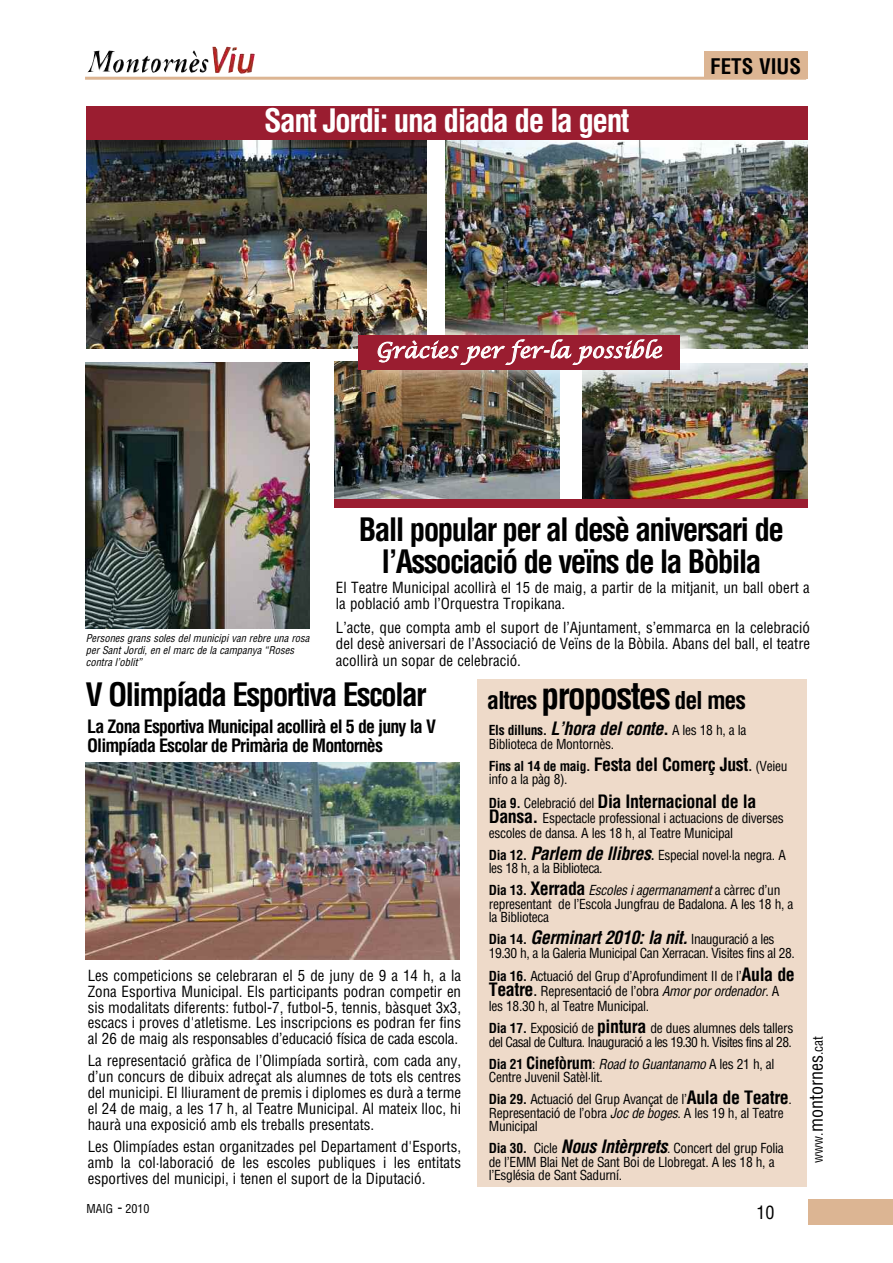
<style>
.page{position:relative;width:893px;height:1263px;background:#fff}
.page>*{position:absolute;margin:0;border:0;box-sizing:border-box;transform-origin:0 0}
.t1{font:700 condensed 31.5px/31.5px "Helvetica";letter-spacing:-.055em;color:#000;text-align:center}
.t2{font:700 condensed 31.5px "Helvetica";letter-spacing:-.05em;color:#fff}
.t3{font:700 condensed 24px "Helvetica";letter-spacing:-.05em;color:#000}
.t4{font:italic 21px "Lucida Calligraphy";color:#fff}
.t5{font:700 condensed 21px "Helvetica";color:#000}
.t6{font:700 condensed 18px/19.4px "Helvetica";letter-spacing:-.05em;color:#000}
.t7{font:italic 700 condensed 18px "Helvetica";letter-spacing:-.025em;color:#000}
.t8{font:700 condensed 18px "Helvetica";letter-spacing:-.025em;color:#000}
.t9{font:condensed 18px "Helvetica";color:#000}
.t10{font:condensed 15px/15.9px "Helvetica";color:#000;text-align:justify}
.t11{font:condensed 13.5px/13.5px "Helvetica";letter-spacing:-.025em;color:#000}
.t12{font:condensed 13.5px/13.5px "Helvetica";letter-spacing:-.05em;color:#000}
.t13{font:condensed 12px "Helvetica";color:#000}
.t14{font:italic condensed 10.5px/12.5px "Helvetica";color:#000}
.s1{font-size:36px}
.s2{font-style:normal;font-size:13.5px}
.s3{font-style:normal}
.s4{font-weight:400;font-style:normal;font-size:13.5px}
.s5{font-size:13.5px}
.s6{font-weight:400}
.s7{font-weight:400;font-size:13.5px}
.s8{font-weight:700;font-size:18px}
.s9{font-weight:700}
.s10{font-weight:700;font-style:italic;font-size:18px}
.s11{font-size:18px}
.s12{font-style:italic}
.s13{font-weight:700;font-size:16.5px}
.s14{font-size:15px}
</style>
<div class="page">
<img style="left:334px;top:362px;width:225px;height:137px">
<img style="left:583px;top:363px;width:225px;height:136px">
<div style="left:808px;top:1199px;width:85px;height:26px;background:#dcb593"></div>
<img style="left:87px;top:46px;width:168px;height:28px">
<div style="left:704px;top:51px;width:103px;height:27px;background:#dcb593"></div>
<hr style="left:85px;top:77px;width:721px;height:3px;background:#dcb593">
<div style="left:478px;top:679px;width:329px;height:507px;background:#eedac9"></div>
<img style="left:86px;top:762px;width:373px;height:198px">
<img style="left:86px;top:140px;width:341px;height:209px">
<img style="left:446px;top:140px;width:362px;height:209px">
<img style="left:86px;top:363px;width:224px;height:265px">
<div style="left:86px;top:106px;width:722px;height:34px;background:#9a1d30"></div>
<img style="left:354px;top:362px;width:205px;height:29px">
<img style="left:583px;top:363px;width:135px;height:28px">
<img style="left:354px;top:313px;width:73px;height:36px">
<img style="left:446px;top:313px;width:272px;height:36px">
<div style="left:358px;top:335px;width:321px;height:34px;background:#9a1d30"></div>
<div style="left:334px;top:499px;width:474px;height:8px;background:#9a1d30"></div>
<h1 class="t2" style="left:264px;top:103px;width:367px">Sant Jordi: una diada de la gent</h1>
<h3 class="t5" style="left:710px;top:55px;width:92px">FETS VIUS</h3>
<h3 class="t4" style="left:376px;top:338px;width:288px">Gràcies per fer-la possible</h3>
<p class="t14" style="left:86px;top:632px;width:225px">Persones grans soles del municipi van rebre una rosa per Sant Jordi, en el marc de la campanya “Roses contra l’oblit”</p>
<h1 class="t1" style="left:359px;top:515px;width:427px">Ball popular per al desè aniversari de l’Associació de veïns de la Bòbila</h1>
<p class="t10" style="left:336px;top:579px;width:475px;line-height:16.6px">El Teatre Municipal acollirà el 15 de maig, a partir de la mitjanit, un ball obert a la població amb l’Orquestra Tropikana.</p>
<p class="t10" style="left:336px;top:619px;width:476px;line-height:16.6px">L’acte, que compta amb el suport de l’Ajuntament, s’emmarca en la celebració del desè aniversari de l’Associació de Veïns de la Bòbila. Abans del ball, el teatre acollirà un sopar de celebració.</p>
<h1 class="t1" style="left:85px;top:680px;width:343px">V Olimpíada Esportiva Escolar</h1>
<h2 class="t3" style="left:487px;top:687px;width:260px">altres <span class="s1">propostes</span> del mes</h2>
<p class="t6" style="left:87px;top:717px;width:350px">La Zona Esportiva Municipal acollirà el 5 de juny la V<br>Olimpíada Escolar de Primària de Montornès</p>
<p class="t7" style="left:489px;top:718px;width:259px"><span class="s2">Els dilluns.</span> L’hora del conte<span class="s3">.</span> <span class="s4">A les 18 h, a la</span></p>
<p class="t11" style="left:489px;top:737px;width:127px">Biblioteca de Montornès.</p>
<p class="t8" style="left:489px;top:754px;width:300px"><span class="s5">Fins al 14 de maig.</span> Festa del Comerç Just<span class="s6">.</span> <span class="s7">(Veieu</span></p>
<p class="t11" style="left:489px;top:773px;width:80px">info a la pàg 8).</p>
<p class="t8" style="left:489px;top:791px;width:269px"><span class="s5">Dia 9.</span> <span class="s7">Celebració del</span> Dia Internacional de la</p>
<p class="t11" style="left:489px;top:810px;width:296px;line-height:15px"><span class="s8">Dansa.</span> Espectacle professional i actuacions de diverses escoles de dansa. A les 18 h, al Teatre Municipal</p>
<p class="t11" style="left:489px;top:848px;width:298px"><span class="s9">Dia 12.</span> <span class="s10">Parlem de llibres</span><span class="s11">.</span> Especial novel·la negra. A les 18 h, a la Biblioteca.</p>
<p class="t11" style="left:489px;top:884px;width:306px"><span class="s9">Dia 13.</span> <span class="s8">Xerrada</span> <span class="s12">Escoles i agermanament</span> a càrrec d’un representant de l’Escola Jungfrau de Badalona. A les 18 h, a la Biblioteca</p>
<p class="t7" style="left:489px;top:927px;width:287px"><span class="s2">Dia 14.</span> Germinart 2010: la nit. <span class="s4">Inauguració a les</span></p>
<p class="t11" style="left:489px;top:941px;width:307px;line-height:23.5px">19.30 h, a la Galeria Municipal Can Xerracan. Visites fins al 28.<br><span class="s9">Dia 16.</span> Actuació del Grup d’Aprofundiment II de l’<span class="s8">Aula de</span></p>
<p class="t11" style="left:489px;top:984px;width:292px;line-height:15px"><span class="s8">Teatre</span><span class="s11">.</span> Representació de l’obra <span class="s12">Amor por ordenador</span>. A les 18.30 h, al Teatre Municipal.</p>
<p class="t12" style="left:489px;top:1022px;width:306px"><span class="s9">Dia 17.</span> Exposició de <span class="s8">pintura</span> de dues alumnes dels tallers del Casal de Cultura. Inauguració a les 19.30 h. Visites fins al 28.</p>
<p class="t11" style="left:489px;top:1057px;width:287px"><span class="s9">Dia 21</span> <span class="s13">Cinefòrum</span>: <span class="s12">Road to Guantanamo</span> A les 21 h, al<br>Centre Juvenil Satèl·lit.</p>
<p class="t11" style="left:489px;top:1093px;width:304px"><span class="s9">Dia 29.</span> Actuació del Grup Avançat de l’<span class="s8">Aula de Teatre</span>.<br>Representació de l’obra <span class="s12">Joc de boges</span>. A les 19 h, al Teatre<br>Municipal</p>
<p class="t11" style="left:489px;top:1142px;width:297px"><span class="s9">Dia 30.</span> Cicle <span class="s10">Nous Intèrprets</span>. Concert del grup Folia de l’EMM Blai Net de Sant Boi de Llobregat. A les 18 h, a l’Església de Sant Sadurní.</p>
<p class="t10" style="left:88px;top:968px;width:375px">Les competicions se celebraran el 5 de juny de 9 a 14 h, a la Zona Esportiva Municipal. Els participants podran competir en sis modalitats diferents: futbol-7, futbol-5, tennis, bàsquet 3x3, escacs i proves d'atletisme. Les inscripcions es podran fer fins al 26 de maig als responsables d’educació física de cada escola.</p>
<p class="t10" style="left:88px;top:1053px;width:375px">La representació gràfica de l’Olimpíada sortirà, com cada any, d’un concurs de dibuix adreçat als alumnes de tots els centres del municipi. El lliurament de premis i diplomes es durà a terme el 24 de maig, a les 17 h, al Teatre Municipal. Al mateix lloc, hi haurà una exposició amb els treballs presentats.</p>
<p class="t10" style="left:88px;top:1139px;width:375px">Les Olimpíades estan organitzades pel Departament d'Esports, amb la col·laboració de les escoles publiques i les entitats esportives del municipi, i tenen el suport de la Diputació.</p>
<p class="t13" style="left:87px;top:1202px;width:65px">MAIG <span class="s14">-</span> 2010</p>
<p class="t9" style="left:756px;top:1202px;width:19px">10</p>
<p class="t9" style="left:806px;top:1163px;width:128px;rotate:-90deg"><span class="s5">www.</span>montornes<span class="s5">.cat</span></p>
</div>
